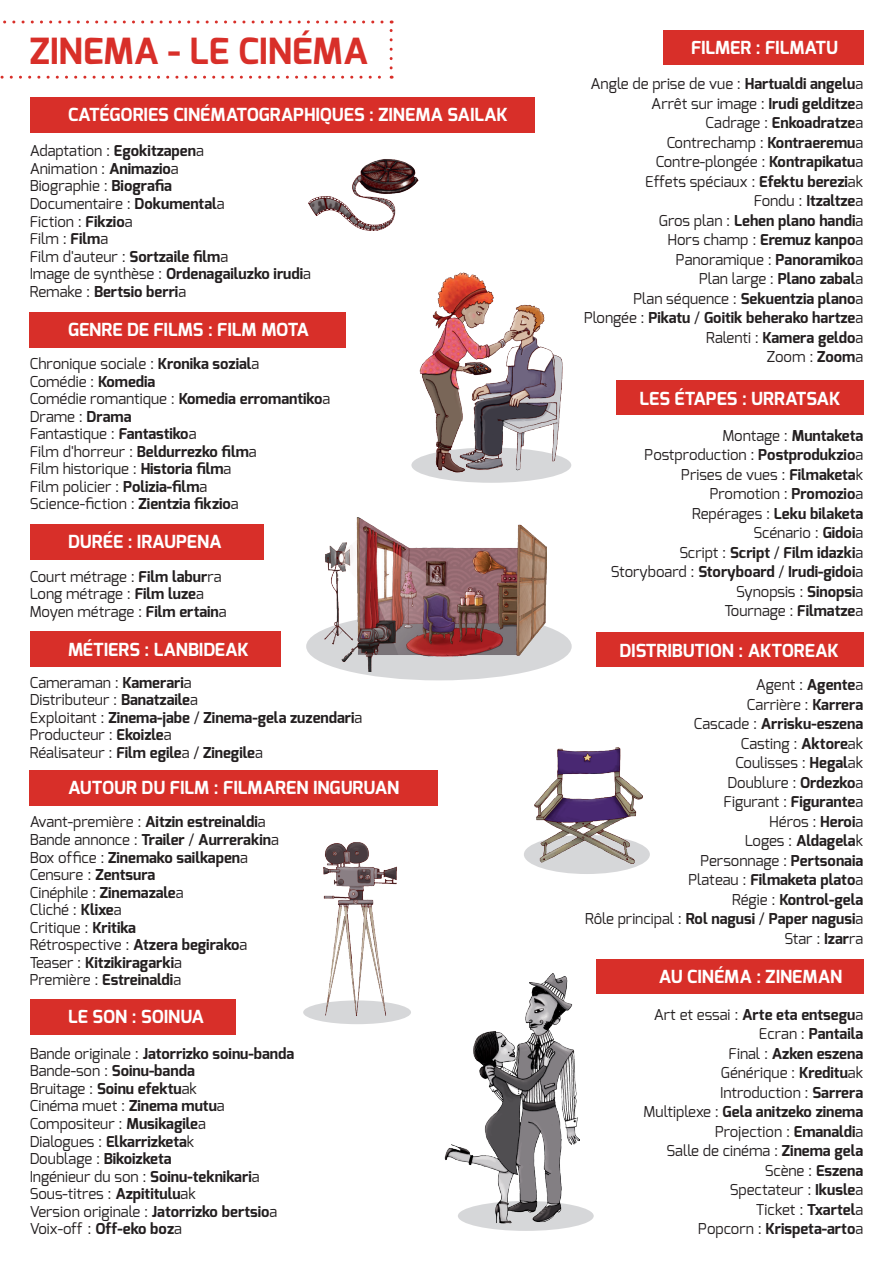
<style>
.page{position:relative;width:893px;height:1263px;background:#fff}
.page>*{position:absolute;margin:0;border:0;box-sizing:border-box;transform-origin:0 0}
.t1{font:700 36px "Exo";color:#d82f29}
.t2{font:700 18px "Exo";color:#fff}
.t3{font:15px/19.5px "Exo";color:#231f20}
.t4{font:700 15px/19.5px "Exo";color:#231f20}
.s1{font-weight:700}
.s2{font-weight:400}
</style>
<div class="page">
<svg style="left:0;top:76px;width:392px;height:3px"></svg>
<svg style="left:390px;top:21px;width:3px;height:47px"></svg>
<svg style="left:3px;top:21px;width:379px;height:3px"></svg>
<div style="left:30px;top:97px;width:505px;height:35px;background:#d82f29"></div>
<div style="left:30px;top:312px;width:316px;height:35px;background:#d82f29"></div>
<div style="left:30px;top:524px;width:234px;height:36px;background:#d82f29"></div>
<div style="left:30px;top:631px;width:251px;height:36px;background:#d82f29"></div>
<div style="left:30px;top:770px;width:408px;height:35px;background:#d82f29"></div>
<div style="left:30px;top:999px;width:205px;height:35px;background:#d82f29"></div>
<div style="left:663px;top:30px;width:201px;height:34px;background:#d82f29"></div>
<div style="left:617px;top:381px;width:247px;height:34px;background:#d82f29"></div>
<div style="left:596px;top:632px;width:268px;height:35px;background:#d82f29"></div>
<div style="left:596px;top:959px;width:268px;height:34px;background:#d82f29"></div>
<div style="left:306px;top:612px;width:266px;height:68px;background:#d6d7d9;border-radius:50%"></div>
<img style="left:325px;top:518px;width:222px;height:154px">
<img style="left:309px;top:159px;width:110px;height:71px">
<svg style="left:411px;top:448px;width:160px;height:35px"></svg>
<img style="left:419px;top:272px;width:147px;height:204px">
<div style="left:303px;top:1000px;width:108px;height:24px;background:#d6d7d9;border-radius:50%"></div>
<svg style="left:458px;top:1201px;width:136px;height:30px"></svg>
<img style="left:444px;top:973px;width:136px;height:253px">
<div style="left:524px;top:835px;width:126px;height:39px;background:#d6d7d9;border-radius:50%"></div>
<img style="left:535px;top:747px;width:107px;height:117px">
<img style="left:323px;top:842px;width:75px;height:179px">
<h1 class="t1" style="left:30px;top:28px;width:340px">ZINEMA - LE CINÉMA</h1>
<p class="t2" style="left:691px;top:36px;width:149px">FILMER : FILMATU</p>
<p class="t2" style="left:68px;top:103px;width:441px">CATÉGORIES CINÉMATOGRAPHIQUES : ZINEMA SAILAK</p>
<p class="t3" style="left:30px;top:142px;width:283px;line-height:17.5px">Adaptation : <span class="s1">Egokitzapen</span>a<br>Animation : <span class="s1">Animazio</span>a<br>Biographie : <span class="s1">Biografia<br></span>Documentaire : <span class="s1">Dokumental</span>a<br>Fiction : <span class="s1">Fikzio</span>a<br>Film : <span class="s1">Film</span>a<br>Film d'auteur : <span class="s1">Sortzaile film</span>a<br>Image de synthèse : <span class="s1">Ordenagailuzko irudi</span>a<br>Remake : <span class="s1">Bertsio berri</span>a</p>
<p class="t2" style="left:68px;top:318px;width:242px">GENRE DE FILMS : FILM MOTA</p>
<p class="t3" style="left:30px;top:355px;width:302px;line-height:17.5px">Chronique sociale : <span class="s1">Kronika sozial</span>a<br>Comédie : <span class="s1">Komedia<br></span>Comédie romantique : <span class="s1">Komedia erromantiko</span>a<br>Drame : <span class="s1">Drama<br></span>Fantastique : <span class="s1">Fantastiko</span>a<br>Film d'horreur : <span class="s1">Beldurrezko film</span>a<br>Film historique : <span class="s1">Historia film</span>a<br>Film policier : <span class="s1">Polizia-film</span>a<br>Science-fiction : <span class="s1">Zientzia fikzio</span>a</p>
<p class="t2" style="left:68px;top:530px;width:155px">DURÉE : IRAUPENA</p>
<p class="t3" style="left:30px;top:568px;width:198px;line-height:17.5px">Court métrage : <span class="s1">Film labur</span>ra<br>Long métrage : <span class="s1">Film luze</span>a<br>Moyen métrage : <span class="s1">Film ertain</span>a</p>
<p class="t2" style="left:68px;top:638px;width:182px">MÉTIERS : LANBIDEAK</p>
<p class="t4" style="left:30px;top:673px;width:334px;line-height:17.5px"><span class="s2">Cameraman :</span> Kamerari<span class="s2">a<br>Distributeur :</span> Banatzaile<span class="s2">a<br>Exploitant :</span> Zinema-jabe <span class="s2">/</span> Zinema-gela zuzendari<span class="s2">a<br>Producteur :</span> Ekoizle<span class="s2">a<br>Réalisateur :</span> Film egile<span class="s2">a /</span> Zinegile<span class="s2">a</span></p>
<p class="t2" style="left:68px;top:776px;width:333px">AUTOUR DU FILM : FILMAREN INGURUAN</p>
<p class="t4" style="left:30px;top:813px;width:251px;line-height:17.5px"><span class="s2">Avant-première :</span> Aitzin estreinaldi<span class="s2">a<br>Bande annonce :</span> Trailer <span class="s2">/</span> Aurrerakin<span class="s2">a<br>Box office :</span> Zinemako sailkapen<span class="s2">a<br>Censure :</span> Zentsura<br><span class="s2">Cinéphile :</span> Zinemazale<span class="s2">a<br>Cliché :</span> Klixe<span class="s2">a<br>Critique :</span> Kritika<br><span class="s2">Rétrospective :</span> Atzera begirako<span class="s2">a<br>Teaser :</span> Kitzikiragarki<span class="s2">a<br>Première :</span> Estreinaldi<span class="s2">a</span></p>
<p class="t2" style="left:68px;top:1005px;width:137px">LE SON : SOINUA</p>
<p class="t3" style="left:30px;top:1044px;width:266px;line-height:17.5px">Bande originale : <span class="s1">Jatorrizko soinu-banda<br></span>Bande-son : <span class="s1">Soinu-banda<br></span>Bruitage : <span class="s1">Soinu efektu</span>ak<br>Cinéma muet : <span class="s1">Zinema mutu</span>a<br>Compositeur : <span class="s1">Musikagile</span>a<br>Dialogues : <span class="s1">Elkarrizketa</span>k<br>Doublage : <span class="s1">Bikoizketa<br></span>Ingénieur du son : <span class="s1">Soinu-teknikari</span>a<br>Sous-titres : <span class="s1">Azpititulu</span>ak<br>Version originale : <span class="s1">Jatorrizko bertsio</span>a<br>Voix-off : <span class="s1">Off-eko boz</span>a</p>
<p class="t4" style="left:584px;top:74px;width:281px;text-align:right"><span class="s2">Angle de prise de vue :</span> Hartualdi angelu<span class="s2">a<br>Arrêt sur image :</span> Irudi gelditze<span class="s2">a<br>Cadrage :</span> Enkoadratze<span class="s2">a<br>Contrechamp :</span> Kontraeremu<span class="s2">a<br>Contre-plongée :</span> Kontrapikatu<span class="s2">a<br>Effets spéciaux :</span> Efektu berezi<span class="s2">ak<br>Fondu :</span> Itzaltze<span class="s2">a<br>Gros plan :</span> Lehen plano handi<span class="s2">a<br>Hors champ :</span> Eremuz kanpo<span class="s2">a<br>Panoramique :</span> Panoramiko<span class="s2">a<br>Plan large :</span> Plano zabal<span class="s2">a<br>Plan séquence :</span> Sekuentzia plano<span class="s2">a<br>Plongée :</span> Pikatu <span class="s2">/</span> Goitik beherako hartze<span class="s2">a<br>Ralenti :</span> Kamera geldo<span class="s2">a<br>Zoom :</span> Zoom<span class="s2">a</span></p>
<p class="t2" style="left:640px;top:387px;width:202px">LES ÉTAPES : URRATSAK</p>
<p class="t3" style="left:611px;top:426px;width:254px;text-align:right">Montage : <span class="s1">Muntaketa<br></span>Postproduction : <span class="s1">Postprodukzio</span>a<br>Prises de vues : <span class="s1">Filmaketa</span>k<br>Promotion : <span class="s1">Promozio</span>a<br>Repérages : <span class="s1">Leku bilaketa<br></span>Scénario : <span class="s1">Gidoi</span>a<br>Script : <span class="s1">Script</span> / <span class="s1">Film idazki</span>a<br>Storyboard : <span class="s1">Storyboard</span> / <span class="s1">Irudi-gidoi</span>a<br>Synopsis : <span class="s1">Sinopsi</span>a<br>Tournage : <span class="s1">Filmatze</span>a</p>
<p class="t2" style="left:619px;top:639px;width:221px">DISTRIBUTION : AKTOREAK</p>
<p class="t3" style="left:585px;top:675px;width:280px;text-align:right">Agent : <span class="s1">Agente</span>a<br>Carrière : <span class="s1">Karrera<br></span>Cascade : <span class="s1">Arrisku-eszena<br></span>Casting : <span class="s1">Aktore</span>ak<br>Coulisses : <span class="s1">Hegal</span>ak<br>Doublure : <span class="s1">Ordezko</span>a<br>Figurant : <span class="s1">Figurante</span>a<br>Héros : <span class="s1">Heroi</span>a<br>Loges : <span class="s1">Aldagela</span>k<br>Personnage : <span class="s1">Pertsonaia<br></span>Plateau : <span class="s1">Filmaketa plato</span>a<br>Régie : <span class="s1">Kontrol-gela<br></span>Rôle principal : <span class="s1">Rol nagusi</span> / <span class="s1">Paper nagusi</span>a<br>Star : <span class="s1">Izar</span>ra</p>
<p class="t2" style="left:659px;top:965px;width:185px">AU CINÉMA : ZINEMAN</p>
<p class="t3" style="left:643px;top:1004px;width:221px;text-align:right">Art et essai : <span class="s1">Arte eta entsegu</span>a<br>Ecran : <span class="s1">Pantaila<br></span>Final : <span class="s1">Azken eszena<br></span>Générique : <span class="s1">Kreditu</span>ak<br>Introduction : <span class="s1">Sarrera<br></span>Multiplexe : <span class="s1">Gela anitzeko zinema<br></span>Projection : <span class="s1">Emanaldi</span>a<br>Salle de cinéma : <span class="s1">Zinema gela<br></span>Scène : <span class="s1">Eszena<br></span>Spectateur : <span class="s1">Ikusle</span>a<br>Ticket : <span class="s1">Txartel</span>a<br>Popcorn : <span class="s1">Krispeta-arto</span>a</p>
</div>
